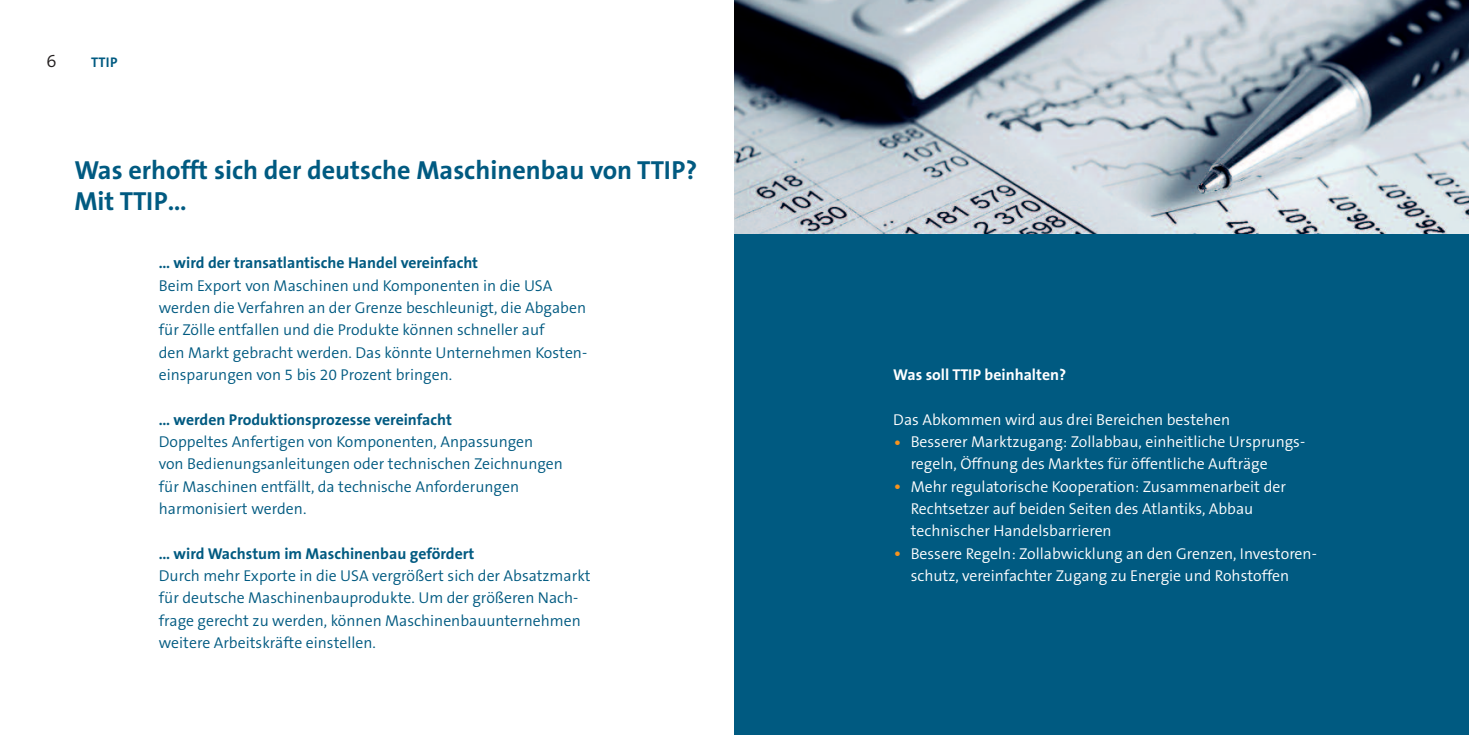
<style>
.page{position:relative;width:1469px;height:735px;background:#fff}
.page>*{position:absolute;margin:0;border:0;box-sizing:border-box;transform-origin:0 0}
.t1{font:700 26.25px/31.5px "The Sans B7";color:#005a81}
.t2{font:300 18.38px "The Sans B4";color:#231f20}
.t3{font:300 15.75px/22.4px "The Sans B4";color:#005a81}
.t4{font:300 15.75px/22.4px "The Sans B4";color:#fff}
.t5{font:700 15.75px "The Sans B7";color:#005a81}
.t6{font:700 15.75px "The Sans B7";color:#fff}
.t7{font:700 14px "The Sans B7";color:#005a81}
.s1{font-size:21px;color:#f7931d}
</style>
<div class="page">
<div style="left:734px;top:0;width:734px;height:734px;background:#005a81"></div>
<img style="left:734px;top:0;width:734px;height:233px">
<p class="t2" style="left:46px;top:51px;width:12px">6</p>
<p class="t7" style="left:91px;top:55px;width:28px">TTIP</p>
<h1 class="t1" style="left:74px;top:155px;width:624px">Was erhofft sich der deutsche Maschinenbau von TTIP?<br>Mit TTIP…</h1>
<p class="t5" style="left:159px;top:254px;width:321px">… wird der transatlantische Handel vereinfacht</p>
<p class="t3" style="left:159px;top:274px;width:430px">Beim Export von Maschinen und Komponenten in die USA werden die Verfahren an der Grenze beschleunigt, die Abgaben für Zölle entfallen und die Produkte können schneller auf<br>den Markt gebracht werden. Das könnte Unternehmen Kosten&shy;einsparungen von 5 bis 20 Prozent bringen.</p>
<p class="t5" style="left:159px;top:411px;width:294px">… werden Produktionsprozesse vereinfacht</p>
<p class="t3" style="left:159px;top:430px;width:406px">Doppeltes Anfertigen von Komponenten, Anpassungen<br>von Bedienungsanleitungen oder technischen Zeichnungen für Maschinen entfällt, da technische Anforderungen harmonisiert werden.</p>
<p class="t5" style="left:159px;top:544px;width:317px">… wird Wachstum im Maschinenbau gefördert</p>
<p class="t3" style="left:159px;top:564px;width:433px">Durch mehr Exporte in die USA vergrößert sich der Absatzmarkt für deutsche Maschinenbauprodukte. Um der größeren Nach&shy;frage gerecht zu werden, können Maschinenbauunternehmen weitere Arbeitskräfte einstellen.</p>
<p class="t6" style="left:893px;top:366px;width:174px">Was soll TTIP beinhalten?</p>
<p class="t4" style="left:893px;top:408px;width:338px">Das Abkommen wird aus drei Bereichen bestehen</p>
<p class="t4" style="left:910px;top:430px;width:396px;text-indent:-17px"><span class="s1">•</span> Besserer Marktzugang: Zollabbau, einheitliche Ursprungs&shy;regeln, Öffnung des Marktes für öffentliche Aufträge</p>
<p class="t4" style="left:910px;top:475px;width:377px;text-indent:-17px"><span class="s1">•</span> Mehr regulatorische Kooperation: Zusammenarbeit der<br>Rechtsetzer auf beiden Seiten des Atlantiks, Abbau technischer Handelsbarrieren</p>
<p class="t4" style="left:910px;top:542px;width:408px;text-indent:-17px"><span class="s1">•</span> Bessere Regeln: Zollabwicklung an den Grenzen, Investoren&shy;schutz, vereinfachter Zugang zu Energie und Rohstoffen</p>
</div>
